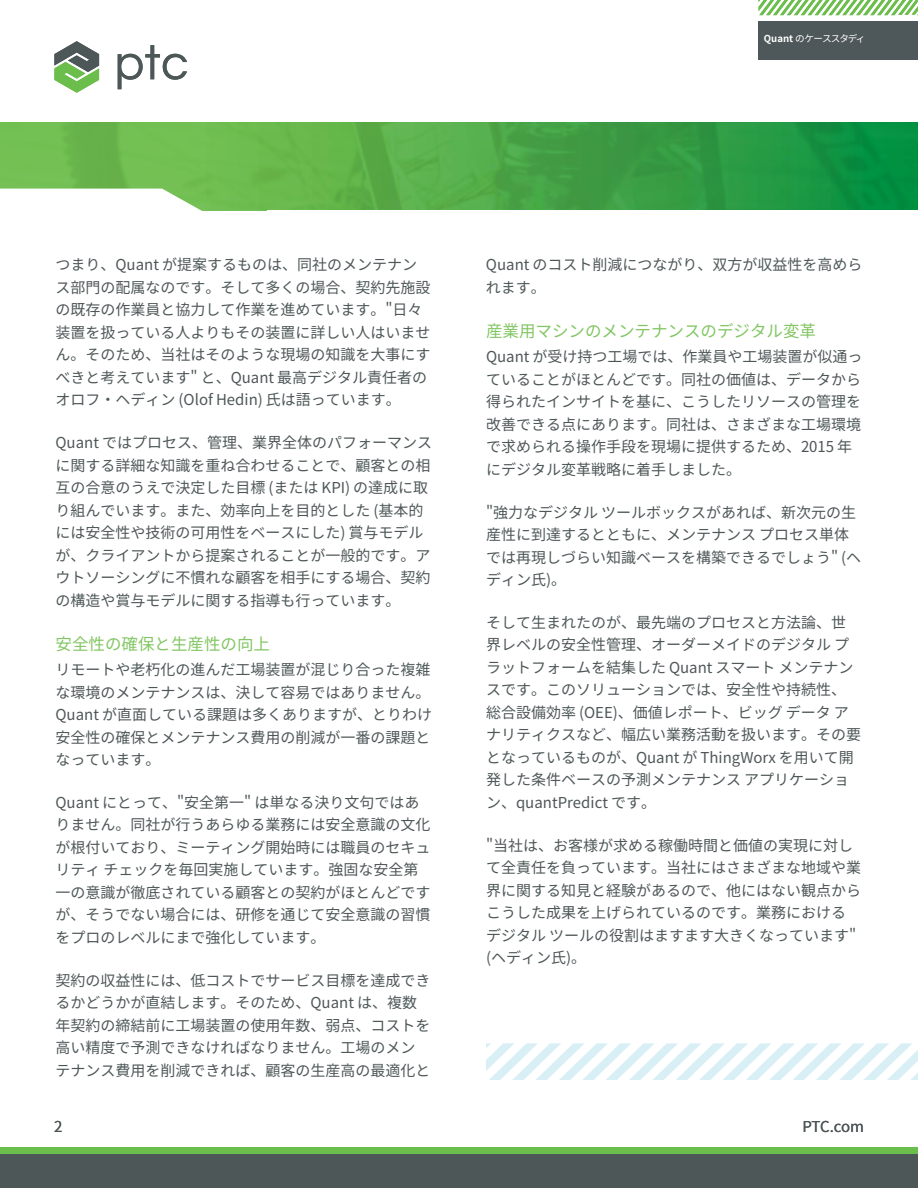
<style>
.page{position:relative;width:918px;height:1188px;background:#fff}
.page>*{position:absolute;margin:0;border:0;box-sizing:border-box;transform-origin:0 0}
.t1{font:16.5px "Noto Sans CJ Kjp";color:#82c663}
.t2{font:15px/22.5px "Noto Sans CJ Kjp";color:#4e5758}
.t3{font:700 9.6px "Noto Sans CJ Kjp";color:#fff}
.t4{font:9.6px "Noto Sans CJ Kjp";letter-spacing:-.1em;color:#fff}
.s1{font-weight:700}
.s2{font-weight:400}
</style>
<div class="page">
<img style="left:360px;top:122px;width:102px;height:88px">
<svg style="left:486px;top:1043px;width:432px;height:37px"></svg>
<div style="left:758px;top:21px;width:160px;height:39px;background:#4e5759"></div>
<svg style="left:462px;top:122px;width:456px;height:88px;background:#2d9a43"></svg>
<svg style="left:759px;top:0;width:159px;height:15px"></svg>
<div style="left:0;top:1154px;width:918px;height:34px;background:#4e5758"></div>
<div style="left:0;top:1147px;width:918px;height:7px;background:#6cbe4c"></div>
<svg style="left:0;top:41px;width:360px;height:170px"></svg>
<p class="t4" style="left:764px;top:34px;width:103px"><span class="s1">Quant</span> のケーススタディ</p>
<p class="t3" style="left:786px;top:34px;width:131px">Cannondale <span class="s2">のケーススタディ</span></p>
<p class="t2" style="left:56px;top:254px;width:376px">つまり、Quant が提案するものは、同社のメンテナンス部門の配属なのです。そして多くの場合、契約先施設の既存の作業員と協力して作業を進めています。"日々装置を扱っている人よりもその装置に詳しい人はいません。そのため、当社はそのような現場の知識を大事にすべきと考えています" と、Quant 最高デジタル責任者のオロフ・ヘディン (Olof Hedin) 氏は語っています。</p>
<p class="t2" style="left:56px;top:432px;width:378px">Quant ではプロセス、管理、業界全体のパフォーマンスに関する詳細な知識を重ね合わせることで、顧客との相互の合意のうえで決定した目標 (または KPI) の達成に取り組んでいます。また、効率向上を目的とした (基本的には安全性や技術の可用性をベースにした) 賞与モデルが、クライアントから提案されることが一般的です。アウトソーシングに不慣れな顧客を相手にする場合、契約の構造や賞与モデルに関する指導も行っています。</p>
<p class="t1" style="left:56px;top:634px;width:216px">安全性の確保と生産性の向上</p>
<p class="t2" style="left:56px;top:659px;width:378px;text-align:justify">リモートや老朽化の進んだ工場装置が混じり合った複雑な環境のメンテナンスは、決して容易ではありません。Quant が直面している課題は多くありますが、とりわけ安全性の確保とメンテナンス費用の削減が一番の課題となっています。</p>
<p class="t2" style="left:56px;top:791px;width:376px">Quant にとって、"安全第一" は単なる決り文句ではありません。同社が行うあらゆる業務には安全意識の文化が根付いており、ミーティング開始時には職員のセキュリティ チェックを毎回実施しています。強固な安全第一の意識が徹底されている顧客との契約がほとんどですが、そうでない場合には、研修を通じて安全意識の習慣をプロのレベルにまで強化しています。</p>
<p class="t2" style="left:56px;top:969px;width:376px">契約の収益性には、低コストでサービス目標を達成できるかどうかが直結します。そのため、Quant は、複数年契約の締結前に工場装置の使用年数、弱点、コストを高い精度で予測できなければなりません。工場のメンテナンス費用を削減できれば、顧客の生産高の最適化と</p>
<p class="t2" style="left:54px;top:1115px;width:10px">2</p>
<p class="t2" style="left:486px;top:254px;width:378px">Quant のコスト削減につながり、双方が収益性を高められます。</p>
<p class="t1" style="left:486px;top:322px;width:331px">産業用マシンのメンテナンスのデジタル変革</p>
<p class="t2" style="left:486px;top:346px;width:378px">Quant が受け持つ工場では、作業員や工場装置が似通っていることがほとんどです。同社の価値は、データから得られたインサイトを基に、こうしたリソースの管理を改善できる点にあります。同社は、さまざまな工場環境で求められる操作手段を現場に提供するため、2015 年にデジタル変革戦略に着手しました。</p>
<p class="t2" style="left:486px;top:501px;width:377px">"強力なデジタル ツールボックスがあれば、新次元の生産性に到達するとともに、メンテナンス プロセス単体では再現しづらい知識ベースを構築できるでしょう" (ヘディン氏)。</p>
<p class="t2" style="left:486px;top:611px;width:376px">そして生まれたのが、最先端のプロセスと方法論、世界レベルの安全性管理、オーダーメイドのデジタル プラットフォームを結集した Quant スマート メンテナンスです。このソリューションでは、安全性や持続性、総合設備効率 (OEE)、価値レポート、ビッグ データ アナリティクスなど、幅広い業務活動を扱います。その要となっているものが、Quant が ThingWorx を用いて開発した条件ベースの予測メンテナンス アプリケーション、quantPredict です。</p>
<p class="t2" style="left:486px;top:834px;width:376px">"当社は、お客様が求める稼働時間と価値の実現に対して全責任を負っています。当社にはさまざまな地域や業界に関する知見と経験があるので、他にはない観点からこうした成果を上げられているのです。業務におけるデジタル ツールの役割はますます大きくなっています" (ヘディン氏)。</p>
<p class="t2" style="left:803px;top:1115px;width:63px">PTC.com</p>
</div>
